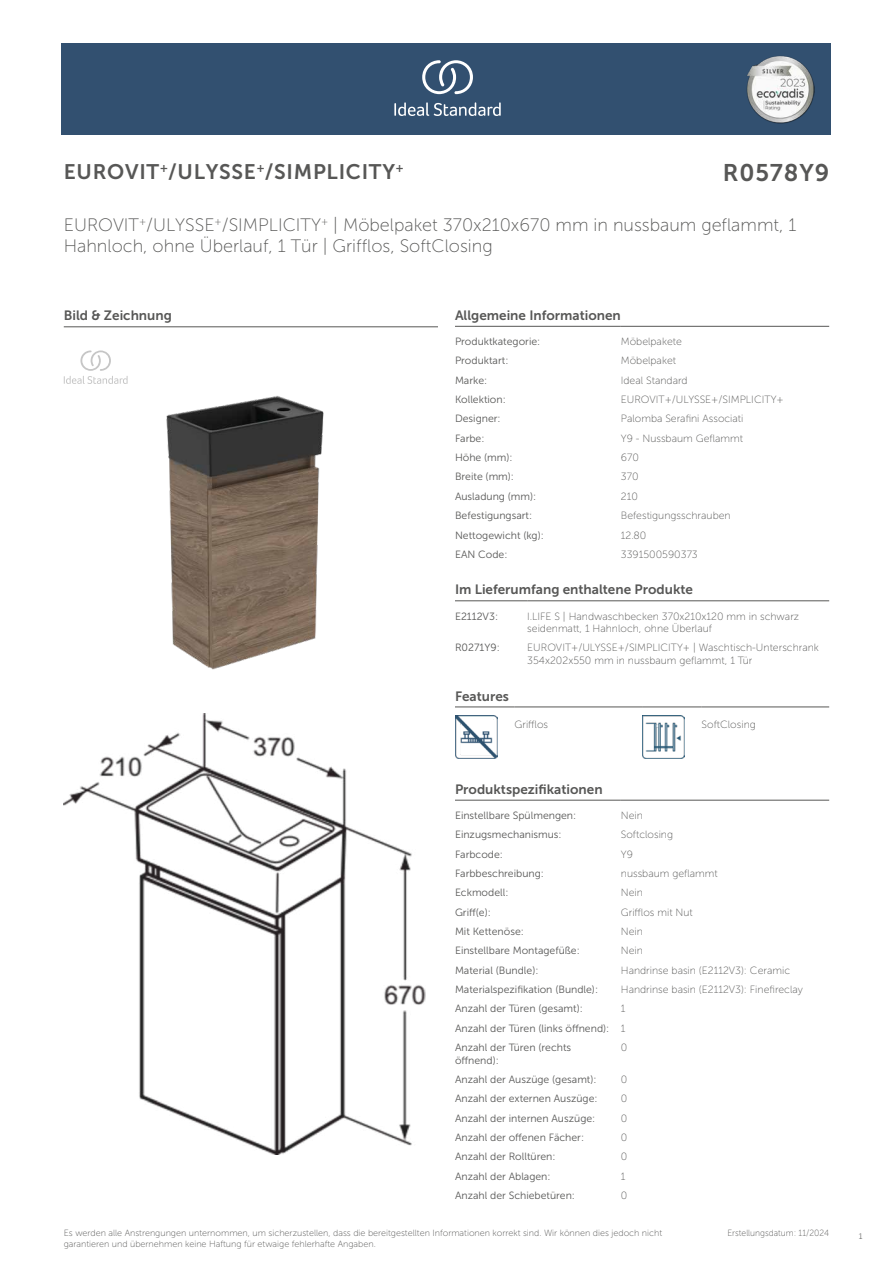
<style>
.page{position:relative;width:893px;height:1263px;background:#fff}
.page>*{position:absolute;margin:0;border:0;box-sizing:border-box;transform-origin:0 0}
.t1{font:24px "Museo Sans 700";letter-spacing:.035em;color:#575756}
.t2{font:21px "Museo Sans 700";letter-spacing:.035em;color:#575756}
.t3{font:18px/21.6px "Museo Sans 100";color:#575756}
.t4{font:13.5px "Museo Sans 700";color:#575756}
.t5{font:10.5px/19.4px "Museo Sans 300";color:#575756}
.t6{font:10.5px/12.6px "Museo Sans 100";color:#575756}
.t7{font:9px/10.8px "Museo Sans 100";color:#575756}
.t8{font:9px "Museo Sans 100";color:#575756;scale:.95 1}
.t9{font:300 9px "Calibri";color:#575756;scale:.95 1}
.s1{font-family:"Museo Sans 100"}
</style>
<div class="page">
<div style="left:62px;top:43px;width:769px;height:91px;background:#325070"></div>
<hr style="left:455px;top:326px;width:166px;height:1px;background:#575756">
<hr style="left:621px;top:326px;width:208px;height:1px;background:#575756">
<hr style="left:455px;top:600px;width:72px;height:1px;background:#575756">
<hr style="left:527px;top:600px;width:302px;height:1px;background:#575756">
<hr style="left:455px;top:707px;width:59px;height:1px;background:#575756">
<hr style="left:514px;top:707px;width:128px;height:1px;background:#575756">
<hr style="left:642px;top:707px;width:60px;height:1px;background:#575756">
<hr style="left:702px;top:707px;width:127px;height:1px;background:#575756">
<img style="left:455px;top:716px;width:42px;height:42px">
<img style="left:642px;top:716px;width:43px;height:42px">
<hr style="left:455px;top:800px;width:166px;height:1px;background:#575756">
<hr style="left:621px;top:800px;width:208px;height:1px;background:#575756">
<img style="left:64px;top:714px;width:361px;height:440px">
<hr style="left:64px;top:327px;width:374px;height:1px;background:#575756">
<svg style="left:64px;top:350px;width:64px;height:34px"></svg>
<img style="left:166px;top:395px;width:158px;height:275px">
<svg style="left:394px;top:102px;width:107px;height:14px"></svg>
<svg style="left:422px;top:60px;width:51px;height:34px"></svg>
<img style="left:746px;top:56px;width:68px;height:67px">
<h2 class="t2" style="left:64px;top:160px;width:341px">EUROVIT<sup>+</sup>/ULYSSE<sup>+</sup>/SIMPLICITY<sup>+</sup></h2>
<h1 class="t1" style="left:723px;top:160px;width:108px">R0578Y9</h1>
<h3 class="t3" style="left:64px;top:214px;width:734px">EUROVIT<sup>+</sup>/ULYSSE<sup>+</sup>/SIMPLICITY<sup>+</sup> | Möbelpaket 370x210x670 mm in nussbaum geflammt, 1<br>Hahnloch, ohne Überlauf, 1 Tür | Grifflos, SoftClosing</h3>
<p class="t4" style="left:64px;top:308px;width:110px">Bild &amp; Zeichnung</p>
<p class="t4" style="left:455px;top:308px;width:167px">Allgemeine Informationen</p>
<p class="t5" style="left:455px;top:332px;width:87px">Produktkategorie:</p>
<p class="t6" style="left:621px;top:335px;width:63px">Möbelpakete</p>
<p class="t5" style="left:455px;top:351px;width:55px">Produktart:</p>
<p class="t6" style="left:621px;top:355px;width:57px">Möbelpaket</p>
<p class="t5" style="left:455px;top:370px;width:34px">Marke:</p>
<p class="t6" style="left:621px;top:374px;width:68px">Ideal Standard</p>
<p class="t5" style="left:455px;top:390px;width:52px">Kollektion:</p>
<p class="t6" style="left:621px;top:393px;width:164px">EUROVIT+/ULYSSE+/SIMPLICITY+</p>
<p class="t5" style="left:455px;top:409px;width:47px">Designer:</p>
<p class="t6" style="left:621px;top:413px;width:124px">Palomba Serafini Associati</p>
<p class="t5" style="left:455px;top:429px;width:31px">Farbe:</p>
<p class="t6" style="left:621px;top:432px;width:124px">Y9 - Nussbaum Geflammt</p>
<p class="t5" style="left:455px;top:448px;width:59px">Höhe (mm):</p>
<p class="t6" style="left:621px;top:451px;width:20px">670</p>
<p class="t5" style="left:455px;top:467px;width:61px">Breite (mm):</p>
<p class="t6" style="left:621px;top:471px;width:19px">370</p>
<p class="t5" style="left:455px;top:487px;width:83px">Ausladung (mm):</p>
<p class="t6" style="left:621px;top:490px;width:19px">210</p>
<p class="t5" style="left:455px;top:506px;width:79px">Befestigungsart:</p>
<p class="t6" style="left:621px;top:509px;width:111px">Befestigungsschrauben</p>
<p class="t5" style="left:455px;top:525px;width:90px">Nettogewicht (kg):</p>
<p class="t6" style="left:621px;top:529px;width:27px">12.80</p>
<p class="t5" style="left:455px;top:545px;width:54px">EAN Code:</p>
<p class="t6" style="left:621px;top:548px;width:78px">3391500590373</p>
<p class="t4" style="left:455px;top:582px;width:240px">Im Lieferumfang enthaltene Produkte</p>
<p class="t5" style="left:455px;top:606px;width:45px">E2112V3:</p>
<p class="t6" style="left:527px;top:610px;width:273px">I.LIFE S | Handwaschbecken 370x210x120 mm in schwarz seidenmatt, 1 Hahnloch, ohne Überlauf</p>
<p class="t5" style="left:455px;top:638px;width:46px">R0271Y9:</p>
<p class="t6" style="left:527px;top:642px;width:293px">EUROVIT+/ULYSSE+/SIMPLICITY+ | Waschtisch-Unterschrank<br>354x202x550 mm in nussbaum geflammt, 1 Tür</p>
<p class="t4" style="left:455px;top:688px;width:55px">Features</p>
<p class="t6" style="left:514px;top:718px;width:35px">Grifflos</p>
<p class="t6" style="left:702px;top:718px;width:56px">SoftClosing</p>
<p class="t4" style="left:455px;top:782px;width:149px">Produktspezifikationen</p>
<p class="t5" style="left:455px;top:806px;width:123px">Einstellbare Spülmengen:</p>
<p class="t6" style="left:621px;top:809px;width:24px">Nein</p>
<p class="t5" style="left:455px;top:825px;width:108px">Einzugsmechanismus:</p>
<p class="t6" style="left:621px;top:828px;width:54px">Softclosing</p>
<p class="t5" style="left:455px;top:844px;width:49px">Farbcode:</p>
<p class="t6" style="left:621px;top:848px;width:14px">Y9</p>
<p class="t5" style="left:455px;top:864px;width:90px">Farbbeschreibung:</p>
<p class="t6" style="left:621px;top:867px;width:98px">nussbaum geflammt</p>
<p class="t5" style="left:455px;top:883px;width:55px">Eckmodell:</p>
<p class="t6" style="left:621px;top:886px;width:24px">Nein</p>
<p class="t5" style="left:455px;top:902px;width:37px">Griff(e):</p>
<p class="t6" style="left:621px;top:906px;width:74px">Grifflos mit Nut</p>
<p class="t5" style="left:455px;top:922px;width:70px">Mit Kettenöse:</p>
<p class="t6" style="left:621px;top:925px;width:24px">Nein</p>
<p class="t5" style="left:455px;top:941px;width:126px">Einstellbare Montagefüße:</p>
<p class="t6" style="left:621px;top:944px;width:24px">Nein</p>
<p class="t5" style="left:455px;top:960px;width:85px">Material (Bundle):</p>
<p class="t6" style="left:621px;top:964px;width:171px">Handrinse basin (E2112V3): Ceramic</p>
<p class="t5" style="left:455px;top:980px;width:145px">Materialspezifikation (Bundle):</p>
<p class="t6" style="left:621px;top:983px;width:184px">Handrinse basin (E2112V3): Finefireclay</p>
<p class="t5" style="left:455px;top:999px;width:129px">Anzahl der Türen (gesamt):</p>
<p class="t6" style="left:621px;top:1002px;width:6px">1</p>
<p class="t5" style="left:455px;top:1018px;width:172px">Anzahl der Türen (links öffnend): <span class="s1">1<br></span>Anzahl der Türen (rechts</p>
<p class="t5" style="left:455px;top:1050px;width:45px">öffnend):</p>
<p class="t6" style="left:621px;top:1041px;width:8px">0</p>
<p class="t5" style="left:455px;top:1070px;width:143px">Anzahl der Auszüge (gesamt):</p>
<p class="t6" style="left:621px;top:1073px;width:8px">0</p>
<p class="t5" style="left:455px;top:1089px;width:144px">Anzahl der externen Auszüge:</p>
<p class="t6" style="left:621px;top:1093px;width:8px">0</p>
<p class="t5" style="left:455px;top:1108px;width:142px">Anzahl der internen Auszüge:</p>
<p class="t6" style="left:621px;top:1112px;width:8px">0</p>
<p class="t5" style="left:455px;top:1128px;width:131px">Anzahl der offenen Fächer:</p>
<p class="t6" style="left:621px;top:1131px;width:8px">0</p>
<p class="t5" style="left:455px;top:1147px;width:102px">Anzahl der Rolltüren:</p>
<p class="t6" style="left:621px;top:1151px;width:8px">0</p>
<p class="t5" style="left:455px;top:1166px;width:97px">Anzahl der Ablagen:</p>
<p class="t6" style="left:621px;top:1170px;width:6px">1</p>
<p class="t5" style="left:455px;top:1186px;width:122px">Anzahl der Schiebetüren:</p>
<p class="t6" style="left:621px;top:1189px;width:8px">0</p>
<p class="t7" style="left:64px;top:1227px;width:600px">Es werden alle Anstrengungen unternommen, um sicherzustellen, dass die bereitgestellten Informationen korrekt sind. Wir können dies jedoch nicht garantieren und übernehmen keine Haftung für etwaige fehlerhafte Angaben.</p>
<p class="t8" style="left:727px;top:1228px;width:109px">Erstellungsdatum: 11/2024</p>
<p class="t9" style="left:858px;top:1230px;width:6px">1</p>
</div>
